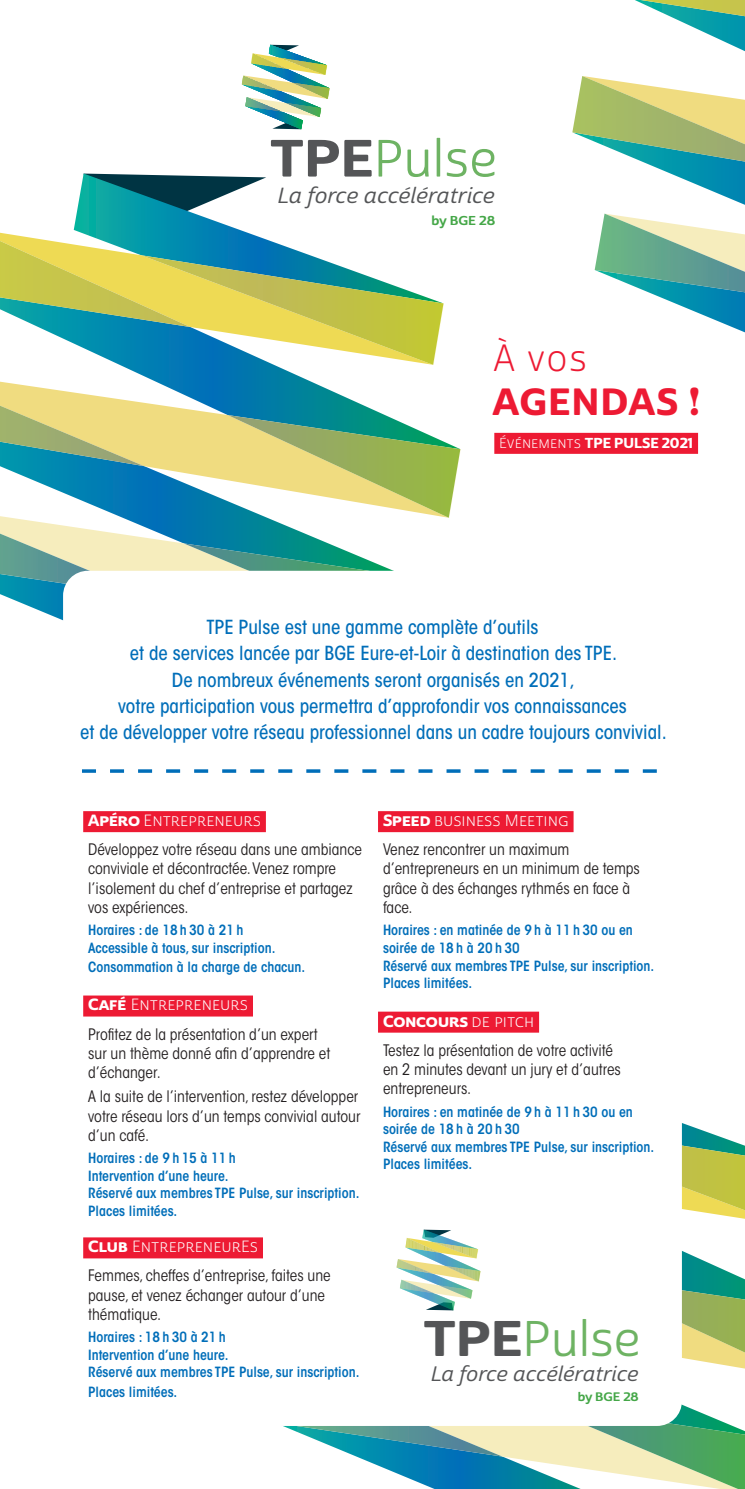
<style>
.page{position:relative;width:745px;height:1489px;background:#fff}
.page>*{position:absolute;margin:0;border:0;box-sizing:border-box;transform-origin:0 0}
.t1{font:50.75px "Cabrito Sans Nor Reg";color:#6eb363}
.t2{font:48.48px "Cabrito Sans Nor Reg";color:#6eb363}
.t3{font:36.75px/44.1px "Cabrito Sans Nor Ex B";letter-spacing:.04em;color:#ed1a33}
.t4{font:21.18px "Cabrito Sans Nor Med It";letter-spacing:-.005em;color:#545557;scale:1.07 1}
.t5{font:20.3px "Cabrito Sans Nor Med It";letter-spacing:-.005em;color:#545557;scale:1.07 1}
.txt_présentation{font:500 condensed 19.25px/26.2px "ITC Avant Garde Std";color:#006eb9;text-align:center}
.txt_présentation-2{font:condensed 15.75px/19.2px "ITC Avant Garde Std";color:#231f20}
.titre{font:15.75px "Cabrito Sans Nor Boo";color:#fff}
.titre-2{font:15.75px "Cabrito Sans Nor Ex B";color:#fff}
.txt_présentation-3{font:600 condensed 14px/17.5px "ITC Avant Garde Std";color:#006eb9}
.t6{font:14px "Cabrito Sans Nor Ex B";color:#fff}
.t7{font:12.42px "Cabrito Sans Nor Bol";color:#45a748;scale:1.07 1}
.t8{font:11.9px "Cabrito Sans Nor Bol";color:#45a748;scale:1.07 1}
.s1{font-family:"Cabrito Sans Ext Ex B";color:#545557}
.s2{font-family:"Cabrito Sans Nor Boo"}
.s3{font-family:"Cabrito Sans Nor Ex B"}
</style>
<div class="page">
<svg style="left:74px;top:173px;width:192px;height:60px"></svg>
<svg style="left:120px;top:303px;width:324px;height:78px"></svg>
<svg style="left:0;top:381px;width:385px;height:135px"></svg>
<svg style="left:0;top:405px;width:144px;height:61px;background:#a7be85"></svg>
<svg style="left:227px;top:415px;width:233px;height:103px"></svg>
<svg style="left:0;top:233px;width:271px;height:8px"></svg>
<svg style="left:0;top:241px;width:443px;height:124px"></svg>
<svg style="left:0;top:516px;width:407px;height:17px"></svg>
<svg style="left:0;top:533px;width:392px;height:88px;background:#87beb0"></svg>
<svg style="left:572px;top:0;width:172px;height:205px"></svg>
<svg style="left:594px;top:214px;width:150px;height:118px"></svg>
<svg style="left:681px;top:1251px;width:63px;height:115px"></svg>
<svg style="left:681px;top:1274px;width:63px;height:78px;background:#82b16c"></svg>
<svg style="left:681px;top:1123px;width:63px;height:87px;background:#acc36c"></svg>
<svg style="left:283px;top:1366px;width:461px;height:122px"></svg>
<div style="left:63px;top:570px;width:618px;height:855px;background:#fff;border-radius:25px"></div>
<div style="left:83px;top:811px;width:183px;height:21px;background:#ed1a33"></div>
<div style="left:83px;top:995px;width:170px;height:21px;background:#ed1a33"></div>
<div style="left:83px;top:1237px;width:180px;height:21px;background:#ed1a33"></div>
<div style="left:378px;top:811px;width:195px;height:21px;background:#ed1a33"></div>
<div style="left:378px;top:1011px;width:160px;height:21px;background:#ed1a33"></div>
<img style="left:241px;top:45px;width:89px;height:84px">
<svg style="left:82px;top:769px;width:574px;height:3px"></svg>
<svg style="left:253px;top:1229px;width:228px;height:82px"></svg>
<div style="left:494px;top:433px;width:203px;height:21px;background:#ed1a33"></div>
<p class="t1" style="left:270px;top:128px;width:229px"><span class="s1">TPE</span>Pulse</p>
<p class="t4" style="left:277px;top:182px;width:204px">La force accélératrice</p>
<p class="t7" style="left:431px;top:212px;width:61px">by BGE 28</p>
<p class="t3" style="left:492px;top:337px;width:208px"><span class="s2">À vos<br></span>AGENDAS !</p>
<p class="t6" style="left:499px;top:433px;width:195px"><span class="s2">Événements</span> TPE PULSE 2021</p>
<p class="txt_présentation" style="left:80px;top:614px;width:587px">TPE Pulse est une gamme complète d’outils<br>et de services lancée par BGE Eure-et-Loir à destination des TPE.<br>De nombreux événements seront organisés en 2021,<br>votre participation vous permettra d’approfondir vos connaissances<br>et de développer votre réseau professionnel dans un cadre toujours convivial.</p>
<p class="titre" style="left:88px;top:811px;width:174px"><span class="s3">Apéro</span> Entrepreneurs</p>
<p class="txt_présentation-2" style="left:88px;top:840px;width:275px">Développez votre réseau dans une ambiance conviviale et décontractée. Venez rompre l’isolement du chef d’entreprise et partagez vos expériences.</p>
<p class="txt_présentation-3" style="left:88px;top:921px;width:157px">Horaires : de 18 h 30 à 21 h</p>
<p class="txt_présentation-3" style="left:88px;top:939px;width:189px">Accessible à tous, sur inscription.</p>
<p class="txt_présentation-3" style="left:88px;top:958px;width:218px">Consommation à la charge de chacun.</p>
<p class="titre" style="left:88px;top:995px;width:161px"><span class="s3">Café</span> Entrepreneurs</p>
<p class="txt_présentation-2" style="left:88px;top:1024px;width:243px">Profitez de la présentation d’un expert sur un thème donné afin d’apprendre et d’échanger.</p>
<p class="txt_présentation-2" style="left:88px;top:1087px;width:273px">A la suite de l’intervention, restez développer votre réseau lors d’un temps convivial autour d’un café.</p>
<p class="txt_présentation-3" style="left:88px;top:1149px;width:149px">Horaires : de 9 h 15 à 11 h</p>
<p class="txt_présentation-3" style="left:88px;top:1166px;width:142px">Intervention d’une heure.</p>
<p class="txt_présentation-3" style="left:88px;top:1184px;width:273px">Réservé aux membres TPE Pulse, sur inscription.</p>
<p class="txt_présentation-3" style="left:88px;top:1201px;width:91px">Places limitées.</p>
<p class="titre" style="left:88px;top:1237px;width:171px"><span class="s3">Club</span> EntrepreneurEs</p>
<p class="txt_présentation-2" style="left:88px;top:1266px;width:244px">Femmes, cheffes d’entreprise, faites une pause, et venez échanger autour d’une thématique.</p>
<p class="txt_présentation-3" style="left:88px;top:1328px;width:139px">Horaires : 18 h 30 à 21 h</p>
<p class="txt_présentation-3" style="left:88px;top:1345px;width:142px">Intervention d’une heure.</p>
<p class="txt_présentation-3" style="left:88px;top:1363px;width:273px">Réservé aux membres TPE Pulse, sur inscription.</p>
<p class="txt_présentation-3" style="left:88px;top:1382px;width:91px">Places limitées.</p>
<p class="titre" style="left:383px;top:811px;width:187px"><span class="s3">Speed</span> business Meeting</p>
<p class="txt_présentation-2" style="left:383px;top:840px;width:258px">Venez rencontrer un maximum d’entrepreneurs en un minimum de temps grâce à des échanges rythmés en face à face.</p>
<p class="txt_présentation-3" style="left:383px;top:921px;width:251px">Horaires : en matinée de 9 h à 11 h 30 ou en soirée de 18 h à 20 h 30</p>
<p class="txt_présentation-3" style="left:383px;top:956px;width:273px">Réservé aux membres TPE Pulse, sur inscription.</p>
<p class="txt_présentation-3" style="left:383px;top:974px;width:91px">Places limitées.</p>
<p class="titre-2" style="left:383px;top:1010px;width:152px">Concours <span class="s2">de pitch</span></p>
<p class="txt_présentation-2" style="left:383px;top:1040px;width:239px">Testez la présentation de votre activité en 2 minutes devant un jury et d’autres entrepreneurs.</p>
<p class="txt_présentation-3" style="left:383px;top:1102px;width:251px">Horaires : en matinée de 9 h à 11 h 30 ou en soirée de 18 h à 20 h 30</p>
<p class="txt_présentation-3" style="left:383px;top:1137px;width:273px">Réservé aux membres TPE Pulse, sur inscription.</p>
<p class="txt_présentation-3" style="left:383px;top:1155px;width:91px">Places limitées.</p>
<p class="t2" style="left:423px;top:1309px;width:219px"><span class="s1">TPE</span>Pulse</p>
<p class="t5" style="left:430px;top:1361px;width:195px">La force accélératrice</p>
<p class="t8" style="left:577px;top:1389px;width:59px">by BGE 28</p>
</div>
